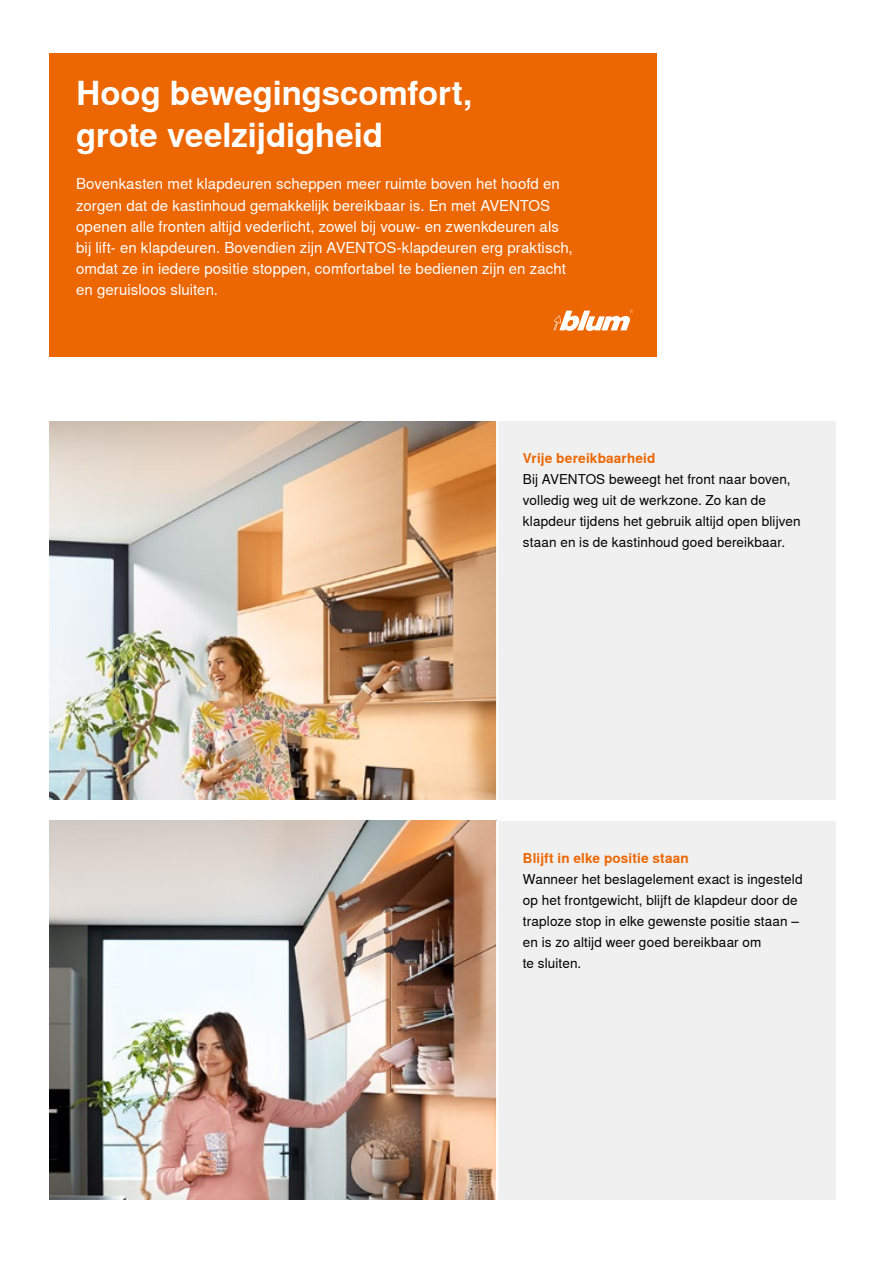
<style>
.page{position:relative;width:885px;height:1263px;background:#fff}
.page>*{position:absolute;margin:0;border:0;box-sizing:border-box;transform-origin:0 0}
.BBOX_22_Head_White_B{font:700 33px/42px "Nimbus Sans Global";letter-spacing:-.005em;color:#fff}
.BBOX_10_Intro_White{font:15px/21px "Nimbus Sans Global";letter-spacing:.005em;color:#fff}
.CBOX_09_Copy_Black{font:13.5px/21px "Nimbus Sans Global";letter-spacing:.01em;color:#000}
.CBOX_09_Copy_Orange{font:700 13.5px "Nimbus Sans Global";letter-spacing:.015em;color:#ec6602}
</style>
<div class="page">
<div style="left:49px;top:54px;width:608px;height:303px;background:#ec6602"></div>
<svg style="left:553px;top:310px;width:80px;height:21px"></svg>
<div style="left:496px;top:421px;width:339px;height:379px;background:#f0f0f0"></div>
<div style="left:496px;top:821px;width:339px;height:379px;background:#f0f0f0"></div>
<img style="left:49px;top:421px;width:447px;height:379px">
<img style="left:49px;top:821px;width:447px;height:379px">
<hr style="left:496px;top:417px;width:2px;height:387px;background:#fff">
<hr style="left:496px;top:821px;width:2px;height:379px;background:#fff">
<p class="BBOX_22_Head_White_B" style="left:76px;top:73px;width:397px">Hoog bewegingscomfort, grote veelzijdigheid</p>
<p class="BBOX_10_Intro_White" style="left:76px;top:174px;width:498px">Bovenkasten met klapdeuren scheppen meer ruimte boven het hoofd en zorgen dat de kastinhoud gemakkelijk bereikbaar is. En met AVENTOS openen alle fronten altijd vederlicht, zowel bij vouw- en zwenkdeuren als bij lift- en klapdeuren. Bovendien zijn AVENTOS-klapdeuren erg praktisch, omdat ze in iedere positie stoppen, comfortabel te bedienen zijn en zacht en geruisloos sluiten.</p>
<p class="CBOX_09_Copy_Orange" style="left:523px;top:450px;width:134px">Vrije bereikbaarheid</p>
<p class="CBOX_09_Copy_Black" style="left:523px;top:469px;width:279px">Bij AVENTOS beweegt het front naar boven, volledig weg uit de werkzone. Zo kan de klapdeur tijdens het gebruik altijd open blijven staan en is de kastinhoud goed bereikbaar.</p>
<p class="CBOX_09_Copy_Orange" style="left:523px;top:850px;width:167px">Blijft in elke positie staan</p>
<p class="CBOX_09_Copy_Black" style="left:523px;top:869px;width:281px">Wanneer het beslagelement exact is ingesteld op het frontgewicht, blijft de klapdeur door de traploze stop in elke gewenste positie staan – en is zo altijd weer goed bereikbaar om<br>te sluiten.</p>
</div>
